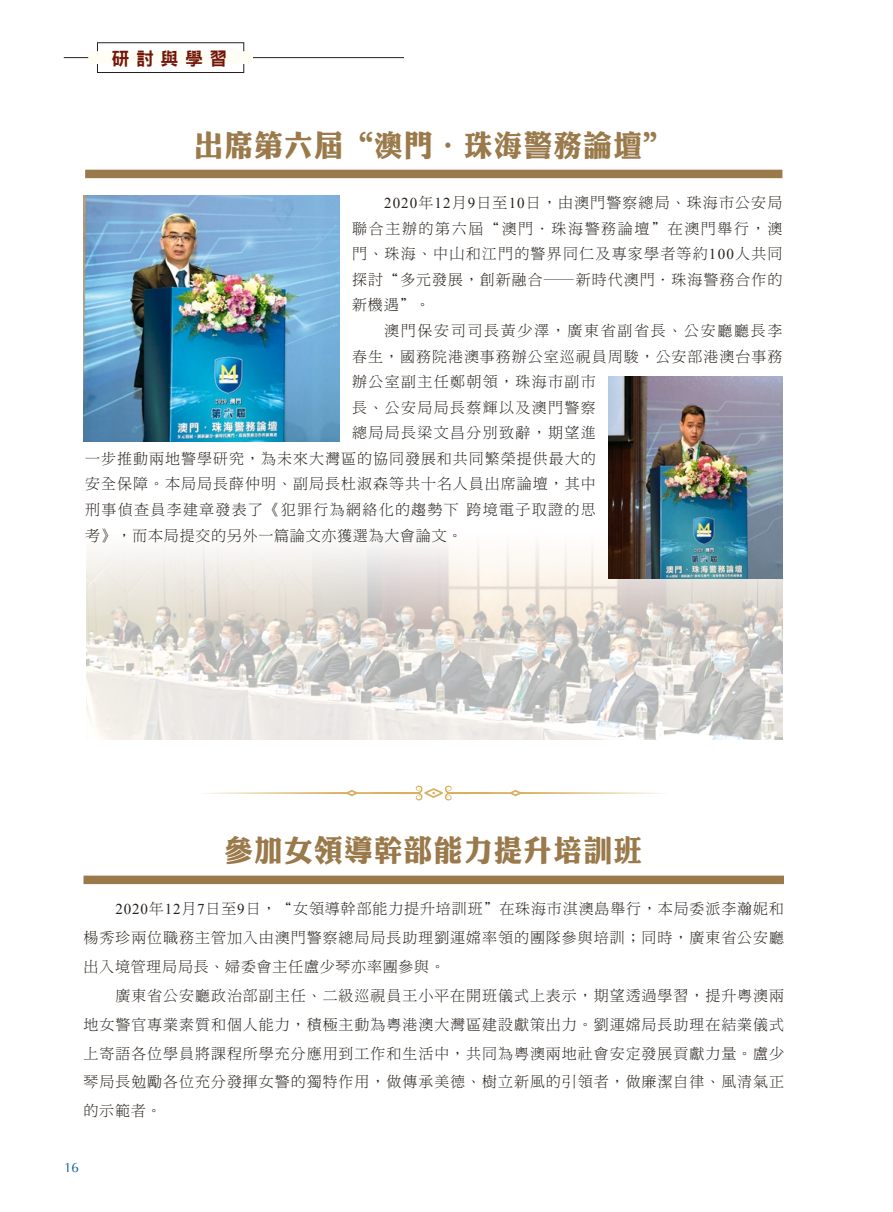
<style>
.page{position:relative;width:893px;height:1212px;background:#fff}
.page>*{position:absolute;margin:0;border:0;box-sizing:border-box;transform-origin:0 0}
.t1{font:30px "DF Li King Hei HK W8";letter-spacing:.05em;color:#9a794a;scale:.95 1}
.t2{font:18px "DF Hei HK W9";letter-spacing:.36em;color:#731506}
.t3{font:15px/29px "DF Ming HK W3";letter-spacing:.065em;color:#26211c;text-align:justify}
.t4{font:15px "DF Ming HK W3";letter-spacing:.09em;color:#26211c}
.t5{font:15px "DF Ming HK W3";letter-spacing:.085em;color:#26211c}
.t6{font:15px "DF Ming HK W3";letter-spacing:.11em;color:#26211c}
.t7{font:13.5px "Ottawa Plain";color:#0056a3}
.s1{font-family:"Times New Roman"}
</style>
<div class="page">
<hr style="left:64px;top:57px;width:340px;height:1px;background:#26211c">
<div style="left:97px;top:43px;width:147px;height:30px;border:1px solid #26211c"></div>
<div style="left:88px;top:51px;width:165px;height:13px;background:#fefef5"></div>
<hr style="left:356px;top:792px;width:48px;height:2px;background:#d7b062">
<svg style="left:203px;top:790px;width:158px;height:7px"></svg>
<svg style="left:370px;top:786px;width:97px;height:14px"></svg>
<hr style="left:463px;top:792px;width:48px;height:2px;background:#d7b062">
<svg style="left:507px;top:790px;width:158px;height:7px"></svg>
<div style="left:84px;top:875px;width:700px;height:9px;background:#9a794a"></div>
<img style="left:86px;top:545px;width:696px;height:194px">
<div style="left:85px;top:170px;width:697px;height:8px;background:#9a794a"></div>
<img style="left:84px;top:195px;width:255px;height:247px">
<img style="left:608px;top:377px;width:174px;height:201px">
<p class="t2" style="left:112px;top:48px;width:117px">研討與學習</p>
<h1 class="t1" style="left:195px;top:128px;width:504px">出席第六屆“澳門．珠海警務論壇”</h1>
<p class="t3" style="left:352px;top:190px;width:432px;line-height:25.7px;text-indent:32px"><span class="s1">2020</span>年<span class="s1">12</span>月<span class="s1">9</span>日至<span class="s1">10</span>日，由澳門警察總局、珠海市公安局聯合主辦的第六屆“澳門．珠海警務論壇”在澳門舉行，澳門、珠海、中山和江門的警界同仁及專家學者等約<span class="s1">100</span>人共同探討“多元發展，創新融合—新時代澳門．珠海警務合作的新機遇”。</p>
<p class="t6" style="left:384px;top:322px;width:400px">澳門保安司司長黃少澤，廣東省副省長、公安廳廳長李</p>
<p class="t3" style="left:352px;top:341px;width:432px">春生，國務院港澳事務辦公室巡視員周駿，公安部港澳台事務</p>
<p class="t4" style="left:352px;top:374px;width:245px">辦公室副主任鄭朝領，珠海市副市</p>
<p class="t4" style="left:352px;top:399px;width:245px">長、公安局局長蔡輝以及澳門警察</p>
<p class="t4" style="left:352px;top:425px;width:245px">總局局長梁文昌分別致辭，期望進</p>
<p class="t3" style="left:85px;top:444px;width:512px">一步推動兩地警學研究，為未來大灣區的協同發展和共同繁榮提供最大的</p>
<p class="t3" style="left:85px;top:469px;width:512px">安全保障。本局局長薛仲明、副局長杜淑森等共十名人員出席論壇，其中</p>
<p class="t5" style="left:85px;top:501px;width:512px">刑事偵查員李建章發表了《犯罪行為網絡化的趨勢下跨境電子取證的思</p>
<p class="t3" style="left:85px;top:520px;width:379px">考》，而本局提交的另外一篇論文亦獲選為大會論文。</p>
<h1 class="t1" style="left:224px;top:834px;width:441px">參加女領導幹部能力提升培訓班</h1>
<p class="t3" style="left:84px;top:894px;width:702px;text-indent:32px"><span class="s1">2020</span>年<span class="s1">12</span>月<span class="s1">7</span>日至<span class="s1">9</span>日，“女領導幹部能力提升培訓班”在珠海市淇澳島舉行，本局委派李瀚妮和楊秀珍兩位職務主管加入由澳門警察總局局長助理劉運嫦率領的團隊參與培訓；同時，廣東省公安廳出入境管理局局長、婦委會主任盧少琴亦率團參與。</p>
<p class="t3" style="left:84px;top:981px;width:702px;text-indent:32px">廣東省公安廳政治部副主任、二級巡視員王小平在開班儀式上表示，期望透過學習，提升粵澳兩地女警官專業素質和個人能力，積極主動為粵港澳大灣區建設獻策出力。劉運嫦局長助理在結業儀式上寄語各位學員將課程所學充分應用到工作和生活中，共同為粵澳兩地社會安定發展貢獻力量。盧少琴局長勉勵各位充分發揮女警的獨特作用，做傳承美德、樹立新風的引領者，做廉潔自律、風清氣正的示範者。</p>
<p class="t7" style="left:64px;top:1159px;width:17px">16</p>
</div>
